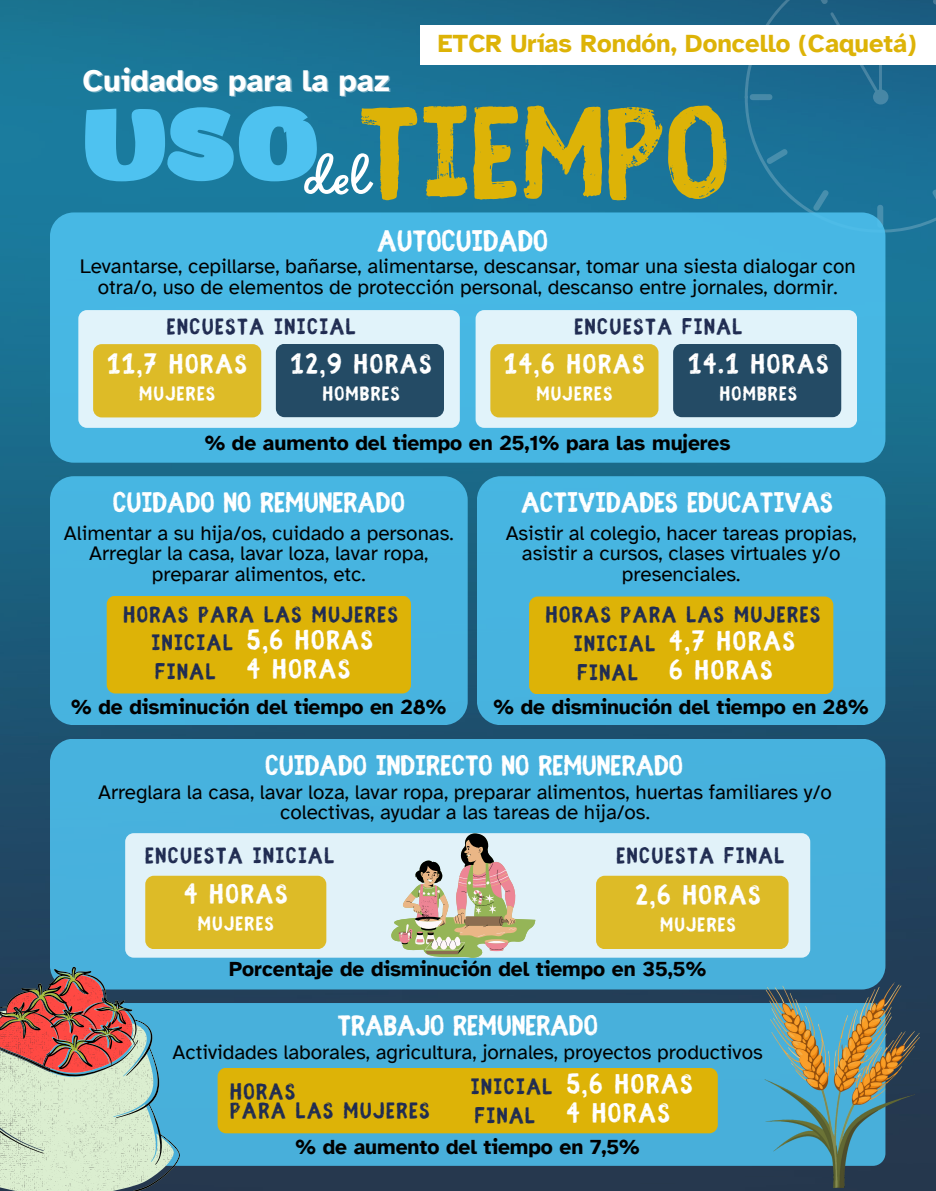
<style>
.page{position:relative;width:936px;height:1191px;background:#fff}
.page>*{position:absolute;margin:0;border:0;box-sizing:border-box;transform-origin:0 0}
.t1{font:700 143.7px "Fibre Vintage Full";color:#ddb307}
.t2{font:800 99px "ZT Arturo";color:#4ec2f0}
.t3{font:62.7px "Sweet Apricot";color:#fff}
.t4{font:700 33px "Fibre Vintage Full";color:#fff}
.t5{font:700 31.5px "Fibre Vintage Full";color:#fff}
.t6{font:700 30.9px "Atkinson Hyperlegible";color:#fff}
.t7{font:700 30px "Fibre Vintage Full";letter-spacing:.06em;color:#fff}
.t8{font:700 25.5px "Atkinson Hyperlegible";color:#ddb307}
.t9{font:700 24.9px "Fibre Vintage Full";letter-spacing:.06em;color:#202c52}
.t10{font:700 21.9px "Fibre Vintage Full";letter-spacing:.06em;color:#fff}
.t11{font:700 21px "Atkinson Hyperlegible";color:#000}
.t12{font:20.7px/20.7px "Atkinson Hyperlegible";color:#000;text-align:center}
</style>
<div class="page">
<img style="left:0;top:0;width:936px;height:1190px">
<svg style="left:745px;top:0;width:191px;height:233px;background:#1e6e94"></svg>
<div style="left:420px;top:26px;width:515px;height:39px;background:#fff"></div>
<div style="left:50px;top:212px;width:835px;height:250px;background:#47b8e4;border-radius:24px"></div>
<div style="left:50px;top:476px;width:418px;height:249px;background:#47b4e0;border-radius:24px"></div>
<div style="left:50px;top:738px;width:835px;height:251px;background:#47b1dd;border-radius:24px"></div>
<div style="left:125px;top:833px;width:685px;height:124px;background:#e1f2f9;border-radius:9px"></div>
<div style="left:145px;top:875px;width:181px;height:73px;background:#ddbb27;border-radius:9px"></div>
<div style="left:596px;top:875px;width:192px;height:73px;background:#ddbb27;border-radius:9px"></div>
<svg style="left:387px;top:833px;width:149px;height:125px"></svg>
<div style="left:477px;top:476px;width:408px;height:249px;background:#47b4e0;border-radius:24px"></div>
<div style="left:78px;top:310px;width:382px;height:118px;background:#e1f3fa;border-radius:9px"></div>
<div style="left:93px;top:344px;width:168px;height:73px;background:#ddbb27;border-radius:9px"></div>
<div style="left:276px;top:344px;width:168px;height:73px;background:#244b65;border-radius:9px"></div>
<div style="left:476px;top:310px;width:381px;height:118px;background:#e1f3fa;border-radius:9px"></div>
<div style="left:490px;top:344px;width:168px;height:73px;background:#ddbb27;border-radius:9px"></div>
<div style="left:673px;top:344px;width:168px;height:73px;background:#244b65;border-radius:9px"></div>
<div style="left:107px;top:595px;width:304px;height:98px;background:#ddb307;border-radius:9px"></div>
<div style="left:529px;top:596px;width:304px;height:98px;background:#ddb307;border-radius:9px"></div>
<div style="left:50px;top:1002px;width:835px;height:163px;background:#48b0db;border-radius:13px"></div>
<div style="left:218px;top:1067px;width:500px;height:66px;background:#ddb307;border-radius:9px"></div>
<img style="left:764px;top:982px;width:155px;height:205px">
<svg style="left:0;top:966px;width:180px;height:224px;background:#a7a69e"></svg>
<p class="t6" style="left:82px;top:62px;width:309px">Cuidados para la paz</p>
<p class="t8" style="left:438px;top:27px;width:480px">ETCR Urías Rondón, Doncello (Caquetá)</p>
<p class="t2" style="left:82px;top:107px;width:240px">USO</p>
<p class="t1" style="left:358px;top:94px;width:373px">TIEMPO</p>
<p class="t3" style="left:306px;top:136px;width:66px">del</p>
<p class="t4" style="left:378px;top:227px;width:172px">AUTOCUIDADO</p>
<p class="t12" style="left:80px;top:256px;width:778px">Levantarse, cepillarse, bañarse, alimentarse, descansar, tomar una siesta dialogar con otra/o, uso de elementos de protección personal, descanso entre jornales, dormir.</p>
<p class="t9" style="left:167px;top:316px;width:190px">ENCUESTA INICIAL</p>
<p class="t9" style="left:575px;top:316px;width:169px">ENCUESTA FINAL</p>
<p class="t7" style="left:107px;top:351px;width:141px">11,7 HORAS</p>
<p class="t7" style="left:291px;top:351px;width:142px">12,9 HORAS</p>
<p class="t10" style="left:323px;top:384px;width:79px">HOMBRES</p>
<p class="t10" style="left:537px;top:384px;width:77px">MUJERES</p>
<p class="t7" style="left:504px;top:351px;width:142px">14,6 HORAS</p>
<p class="t7" style="left:688px;top:351px;width:142px">14.1 HORAS</p>
<p class="t10" style="left:720px;top:384px;width:79px">HOMBRES</p>
<p class="t10" style="left:139px;top:384px;width:77px">MUJERES</p>
<p class="t11" style="left:205px;top:429px;width:527px">% de aumento del tiempo en 25,1% para las mujeres</p>
<p class="t5" style="left:113px;top:489px;width:293px">CUIDADO NO REMUNERADO</p>
<p class="t5" style="left:522px;top:489px;width:313px">ACTIVIDADES EDUCATIVAS</p>
<p class="t12" style="left:64px;top:522px;width:391px">Alimentar a su hija/os, cuidado a personas.<br>Arreglar la casa, lavar loza, lavar ropa, preparar alimentos, etc.</p>
<p class="t12" style="left:506px;top:522px;width:352px">Asistir al colegio, hacer tareas propias, asistir a cursos, clases virtuales y/o presenciales.</p>
<p class="t9" style="left:124px;top:603px;width:276px">HORAS PARA LAS MUJERES</p>
<p class="t7" style="left:247px;top:627px;width:128px">5,6 HORAS</p>
<p class="t9" style="left:155px;top:661px;width:62px">FINAL</p>
<p class="t7" style="left:247px;top:656px;width:105px">4 HORAS</p>
<p class="t9" style="left:151px;top:632px;width:83px">INICIAL</p>
<p class="t9" style="left:546px;top:604px;width:276px">HORAS PARA LAS MUJERES</p>
<p class="t7" style="left:669px;top:628px;width:127px">4,7 HORAS</p>
<p class="t9" style="left:578px;top:661px;width:62px">FINAL</p>
<p class="t7" style="left:669px;top:657px;width:105px">6 HORAS</p>
<p class="t9" style="left:574px;top:633px;width:83px">INICIAL</p>
<p class="t11" style="left:71px;top:694px;width:377px">% de disminución del tiempo en 28%</p>
<p class="t11" style="left:494px;top:694px;width:377px">% de disminución del tiempo en 28%</p>
<p class="t5" style="left:265px;top:752px;width:419px">CUIDADO INDIRECTO NO REMUNERADO</p>
<p class="t12" style="left:98px;top:781px;width:735px">Arreglara la casa, lavar loza, lavar ropa, preparar alimentos, huertas familiares y/o colectivas, ayudar a las tareas de hija/os.</p>
<p class="t9" style="left:145px;top:845px;width:190px">ENCUESTA INICIAL</p>
<p class="t7" style="left:184px;top:881px;width:105px">4 HORAS</p>
<p class="t10" style="left:198px;top:914px;width:77px">MUJERES</p>
<p class="t9" style="left:617px;top:845px;width:169px">ENCUESTA FINAL</p>
<p class="t7" style="left:635px;top:882px;width:127px">2,6 HORAS</p>
<p class="t10" style="left:660px;top:915px;width:77px">MUJERES</p>
<p class="t11" style="left:229px;top:955px;width:478px">Porcentaje de disminución del tiempo en 35,5%</p>
<p class="t5" style="left:338px;top:1012px;width:262px">TRABAJO REMUNERADO</p>
<p class="t12" style="left:173px;top:1041px;width:592px">Actividades laborales, agricultura, jornales, proyectos productivos</p>
<p class="t9" style="left:230px;top:1081px;width:66px">HORAS</p>
<p class="t9" style="left:230px;top:1100px;width:201px">PARA LAS MUJERES</p>
<p class="t7" style="left:566px;top:1071px;width:128px">5,6 HORAS</p>
<p class="t9" style="left:471px;top:1075px;width:83px">INICIAL</p>
<p class="t9" style="left:475px;top:1104px;width:62px">FINAL</p>
<p class="t7" style="left:566px;top:1100px;width:105px">4 HORAS</p>
<p class="t11" style="left:296px;top:1134px;width:346px">% de aumento del tiempo en 7,5%</p>
</div>
